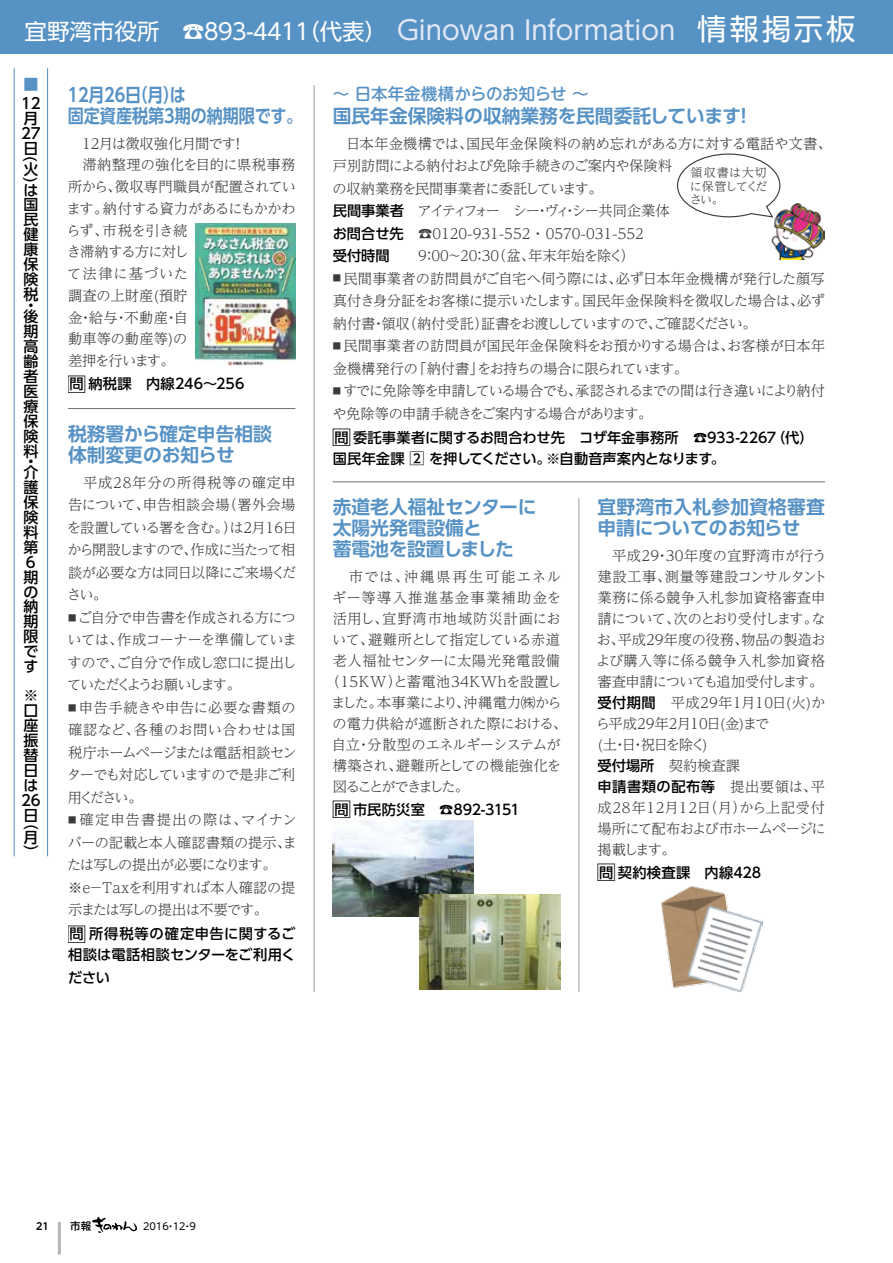
<style>
.page{position:relative;width:893px;height:1263px;background:#fff}
.page>*{position:absolute;margin:0;border:0;box-sizing:border-box;transform-origin:0 0}
.t1{font:22.5px "UD Shin Go Pro";color:#fff}
.t2{font:700 18.75px/21px "UD Shin Go Pro De";color:#5792c5}
.t3{font:700 18.75px/21px "UD Shin Go Pro De";color:#5792c5;scale:.86 1}
.t4{font:500 16.5px "UD Shin M Go Pro";letter-spacing:-.015em;color:#5792c5}
.t5{font:500 15px/15px "UD Shin Go Pro";color:#000}
.t6{font:500 15px "UD Shin Go Pro";color:#5792c5}
.t7{font:300 14.25px/22.5px "UD Reimin Pro";letter-spacing:-.025em;color:#3e3a39;text-align:justify}
.t8{font:300 14.25px/21px "UD Reimin Pro";color:#3e3a39}
.t9{font:300 14.25px/22.5px "UD Reimin Pro";letter-spacing:-.005em;color:#3e3a39}
.t10{font:500 14.25px/21.3px "UD Shin Go Pro";letter-spacing:-.01em;color:#000}
.t11{font:300 14.25px/22.5px "UD Reimin Pro";letter-spacing:-.07em;color:#3e3a39}
.t12{font:300 14.25px "UD Reimin Pro";letter-spacing:-.045em;color:#3e3a39}
.t13{font:500 14.25px/20.9px "UD Shin Go Pro";letter-spacing:.03em;color:#000}
.t14{font:500 14.25px "UD Shin Go Pro";letter-spacing:.01em;color:#000}
.t15{font:300 14.25px "UD Reimin Pro";letter-spacing:.035em;color:#3e3a39}
.t16{font:500 14.25px "UD Shin Go Pro";letter-spacing:-.015em;color:#000}
.t17{font:500 14.25px "UD Shin Go Pro";letter-spacing:.035em;color:#000}
.t18{font:300 14.25px "UD Reimin Pro";letter-spacing:.065em;color:#3e3a39}
.t19{font:300 14.25px "UD Reimin Pro";letter-spacing:.04em;color:#3e3a39}
.t20{font:300 14.25px "UD Reimin Pro";letter-spacing:.135em;color:#3e3a39}
.t21{font:300 14.25px "UD Reimin Pro";letter-spacing:.09em;color:#3e3a39}
.t22{font:300 14.25px "UD Reimin Pro";letter-spacing:-.14em;color:#3e3a39}
.t23{font:300 12px/13.5px "UD Reimin Pro";letter-spacing:.015em;color:#3e3a39;text-align:justify}
.t24{font:500 10.5px "UD Shin M Go Pro";color:#000}
.t25{font:9.75px "UD Shin M Go Pro";color:#000}
.t26{font:700 9.75px "UD Shin M Go Pro De";color:#000}
.s1{font-size:26.25px;color:#e2e9f5}
.s2{font-size:29.4px}
.s3{font-family:"UD Shin Go Pro";font-weight:500;color:#000}
.s4{font-size:20.25px}
.s5{font-size:15px}
.s6{font-family:"UD Reimin Pro";font-weight:300;color:#3e3a39}
</style>
<div class="page">
<hr style="left:314px;top:85px;width:1px;height:1093px;background:#727171">
<hr style="left:578px;top:85px;width:1px;height:1093px;background:#727171">
<div style="left:0;top:0;width:893px;height:54px;background:#5792c5"></div>
<hr style="left:14px;top:68px;width:1px;height:788px;background:#5792c5">
<hr style="left:47px;top:68px;width:1px;height:788px;background:#5792c5">
<hr style="left:68px;top:408px;width:227px;height:1px;background:#727171">
<div style="left:333px;top:85px;width:492px;height:413px;background:#fff"></div>
<hr style="left:333px;top:481px;width:492px;height:1px;background:#727171">
<img style="left:772px;top:203px;width:53px;height:56px">
<svg style="left:677px;top:153px;width:103px;height:65px"></svg>
<img style="left:333px;top:821px;width:140px;height:95px">
<img style="left:420px;top:894px;width:140px;height:96px">
<img style="left:661px;top:886px;width:101px;height:106px">
<img style="left:196px;top:223px;width:99px;height:142px">
<hr style="left:58px;top:1222px;width:3px;height:32px;background:#b5b6b6">
<svg style="left:92px;top:1217px;width:45px;height:16px"></svg>
<h1 class="t1" style="left:25px;top:13px;width:833px">宜野湾市役所　☎８９３-４４１１（代表） <span class="s1">Ginowan Information</span> <span class="s2">情報掲示板</span></h1>
<p class="t6" style="left:23px;top:72px;width:15px">■</p>
<p class="t5" style="left:21px;top:96px;width:21px">12月<br>27日</p>
<p class="t5" style="left:39px;top:156px;width:7px;rotate:90deg">(</p>
<p class="t5" style="left:23px;top:161px;width:16px">火</p>
<p class="t5" style="left:39px;top:177px;width:7px;rotate:90deg">)</p>
<p class="t5" style="left:23px;top:182px;width:16px;text-align:justify">は国民健康保険税</p>
<p class="t5" style="left:23px;top:300px;width:16px;line-height:10.6px">・後</p>
<p class="t5" style="left:23px;top:323px;width:16px;text-align:justify">期高齢者医療保険料</p>
<p class="t5" style="left:23px;top:456px;width:16px;line-height:10.6px">・介</p>
<p class="t5" style="left:23px;top:479px;width:16px">護保険料第<br>6期の納期限です</p>
<p class="t5" style="left:21px;top:688px;width:21px">※口座振替日は<br>26日</p>
<p class="t5" style="left:23px;top:814px;width:16px;text-align:justify">（月）</p>
<p class="t4" style="left:333px;top:80px;width:256px">～ 日本年金機構からのお知らせ ～</p>
<h2 class="t2" style="left:333px;top:104px;width:415px">国民年金保険料の収納業務を民間委託しています!</h2>
<p class="t9" style="left:332px;top:131px;width:501px">　日本年金機構では、国民年金保険料の納め忘れがある方に対する電話や文書、戸別訪問による納付および免除手続きのご案内や保険料<br>の収納業務を民間事業者に委託しています。<br><span class="s3">民間事業者</span>　アイティフォー　シー・ヴィ・シー共同企業体<br><span class="s3">お問合せ先</span>　☎0120-931-552 ・ 0570-031-552<br><span class="s3">受付時間</span>　　9：00～20：30（盆、年末年始を除く）</p>
<p class="t7" style="left:333px;top:266px;width:494px"><sup>■</sup> 民間事業者の訪問員がご自宅へ伺う際には、必ず日本年金機構が発行した顔写真付き身分証をお客様に提示いたします。国民年金保険料を徴収した場合は、必ず納付書・領収（納付受託）証書をお渡ししていますので、ご確認ください。</p>
<p class="t7" style="left:333px;top:334px;width:494px"><sup>■</sup> 民間事業者の訪問員が国民年金保険料をお預かりする場合は、お客様が日本年金機構発行の「納付書」をお持ちの場合に限られています。</p>
<p class="t11" style="left:332px;top:379px;width:494px"><sup>■</sup> すでに免除等を申請している場合でも、承認されるまでの間は行き違いにより納付や免除等の申請手続きをご案内する場合があります。</p>
<p class="t10" style="left:331px;top:426px;width:484px"><span class="s4">□</span>問委託事業者に関するお問合わせ先　コザ年金事務所　☎933-2267（代）国民年金課 <span class="s5">2</span> を押してください。※自動音声案内となります。</p>
<h2 class="t3" style="left:68px;top:83px;width:274px">12月26日（月）は<br>固定資産税第3期の納期限です。</h2>
<p class="t7" style="left:66px;top:132px;width:231px;line-height:21.8px;text-align:left">　12月は徴収強化月間です！<br>　滞納整理の強化を目的に県税事務所から、徴収専門職員が配置されています。納付する資力があるにもかかわらず、市税を引き続<br>き滞納する方に対し<br>て法律に基づいた<br>調査の上財産(預貯<br>金・給与・不動産・自<br>動車等の動産等)の<br>差押を行います。</p>
<p class="t14" style="left:67px;top:372px;width:179px"><span class="s4">□</span>問納税課　内線246～256</p>
<h2 class="t2" style="left:68px;top:423px;width:205px">税務署から確定申告相談体制変更のお知らせ</h2>
<p class="t7" style="left:67px;top:471px;width:231px">　平成28年分の所得税等の確定申告について、申告相談会場（署外会場を設置している署を含む。）は2月16日から開設しますので、作成に当たって相談が必要な方は同日以降にご来場ください。</p>
<p class="t7" style="left:67px;top:606px;width:231px"><sup>■</sup> ご自分で申告書を作成される方については、作成コーナーを準備していますので、ご自分で作成し窓口に提出していただくようお願いします。</p>
<p class="t7" style="left:67px;top:696px;width:231px"><sup>■</sup> 申告手続きや申告に必要な書類の確認など、各種のお問い合わせは国税庁ホームページまたは電話相談センターでも対応していますので是非ご利用ください。</p>
<p class="t7" style="left:67px;top:808px;width:231px;text-align:left"><sup>■</sup> 確定申告書提出の際は、マイナンバーの記載と本人確認書類の提示、または写しの提出が必要になります。※e－Taxを利用すれば本人確認の提示または写しの提出は不要です。</p>
<p class="t13" style="left:67px;top:923px;width:230px"><span class="s4">□</span>問所得税等の確定申告に関するご相談は電話相談センターをご利用く</p>
<p class="t14" style="left:68px;top:966px;width:44px">ださい</p>
<p class="t23" style="left:690px;top:166px;width:79px">領収書は大切に保管してください。</p>
<h2 class="t2" style="left:333px;top:496px;width:205px">赤道老人福祉センターに太陽光発電設備と<br>蓄電池を設置しました</h2>
<p class="t20" style="left:333px;top:565px;width:229px">　市では、沖縄県再生可能エネル</p>
<p class="t21" style="left:332px;top:586px;width:230px">ギー等導入推進基金事業補助金を</p>
<p class="t18" style="left:333px;top:607px;width:230px">活用し、宜野湾市地域防災計画にお</p>
<p class="t12" style="left:332px;top:628px;width:229px">いて、避難所として指定している赤道</p>
<p class="t19" style="left:333px;top:649px;width:229px">老人福祉センターに太陽光発電設備</p>
<p class="t15" style="left:326px;top:670px;width:237px">（15KW）と蓄電池34KWhを設置し</p>
<p class="t7" style="left:331px;top:691px;width:232px">ました。本事業により、沖縄電力㈱から</p>
<p class="t7" style="left:332px;top:712px;width:236px">の電力供給が遮断された際における、</p>
<p class="t12" style="left:332px;top:733px;width:230px">自立・分散型のエネルギーシステムが</p>
<p class="t7" style="left:333px;top:754px;width:230px">構築され、避難所としての機能強化を</p>
<p class="t22" style="left:333px;top:775px;width:138px">図ることができました。</p>
<p class="t16" style="left:331px;top:798px;width:190px"><span class="s4">□</span>問市民防災室　☎892-3151</p>
<h2 class="t2" style="left:597px;top:496px;width:229px">宜野湾市入札参加資格審査申請についてのお知らせ</h2>
<p class="t8" style="left:596px;top:545px;width:233px">　平成29・30年度の宜野湾市が行う建設工事、測量等建設コンサルタント業務に係る競争入札参加資格審査申請について、次のとおり受付します。なお、平成29年度の役務、物品の製造および購入等に係る競争入札参加資格審査申請についても追加受付します。<span class="s3">受付期間</span>　平成29年１月10日(火)から平成29年2月10日(金)まで<br>(土・日・祝日を除く)<br><span class="s3">受付場所</span>　契約検査課</p>
<p class="t17" style="left:597px;top:775px;width:229px">申請書類の配布等<span class="s6">　提出要領は、平</span></p>
<p class="t7" style="left:597px;top:797px;width:230px;line-height:21px">成28年12月12日（月）から上記受付場所にて配布および市ホームページに掲載します。</p>
<p class="t14" style="left:596px;top:861px;width:167px"><span class="s4">□</span>問契約検査課　内線428</p>
<p class="t26" style="left:36px;top:1218px;width:14px">21</p>
<p class="t24" style="left:70px;top:1217px;width:22px">市報</p>
<p class="t25" style="left:143px;top:1218px;width:54px">2016・12・9</p>
</div>
